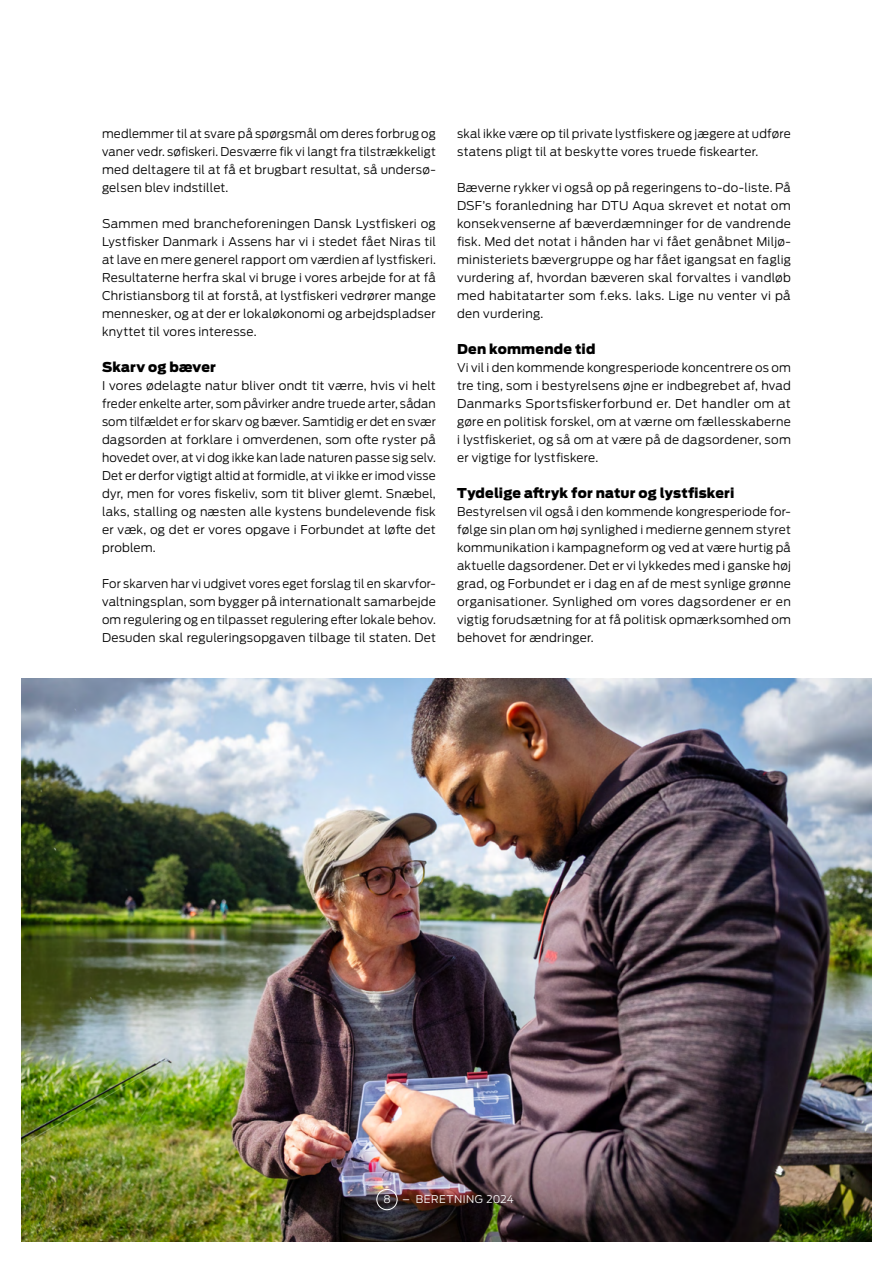
<style>
.page{position:relative;width:893px;height:1263px;background:#fff}
.page>*{position:absolute;margin:0;border:0;box-sizing:border-box;transform-origin:0 0}
.t1{font:900 13.5px "Antenna";letter-spacing:.015em;color:#000}
.t2{font:300 12px/18px "Antenna";letter-spacing:.015em;color:#000;text-align:justify}
.t3{font:300 10.5px "Antenna";letter-spacing:.045em;color:#fff}
</style>
<div class="page">
<img style="left:21px;top:678px;width:851px;height:564px">
<div style="left:376px;top:1189px;width:21px;height:21px;border:1px solid #fff;border-radius:50%"></div>
<p class="t2" style="left:102px;top:124px;width:335px">medlemmer til at svare på spørgsmål om deres forbrug og vaner vedr. søfiskeri. Desværre fik vi langt fra tilstrækkeligt med deltagere til at få et brugbart resultat, så undersø&shy;gelsen blev indstillet.</p>
<p class="t2" style="left:102px;top:214px;width:335px;text-align:left">Sammen med brancheforeningen Dansk Lystfiskeri og Lystfisker Danmark i Assens har vi i stedet fået Niras til at lave en mere generel rapport om værdien af lystfiskeri.<br>Resultaterne herfra skal vi bruge i vores arbejde for at få Christiansborg til at forstå, at lystfiskeri vedrører mange mennesker, og at der er lokaløkonomi og arbejdspladser knyttet til vores interesse.</p>
<p class="t1" style="left:102px;top:357px;width:115px">Skarv og bæver</p>
<p class="t2" style="left:102px;top:376px;width:335px;text-align:left">I vores ødelagte natur bliver ondt tit værre, hvis vi helt freder enkelte arter, som påvirker andre truede arter, sådan som tilfældet er for skarv og bæver. Samtidig er det en svær dagsorden at forklare i omverdenen, som ofte ryster på hovedet over, at vi dog ikke kan lade naturen passe sig selv.<br>Det er derfor vigtigt altid at formidle, at vi ikke er imod visse dyr, men for vores fiskeliv, som tit bliver glemt. Snæbel, laks, stalling og næsten alle kystens bundelevende fisk er væk, og det er vores opgave i Forbundet at løfte det problem.</p>
<p class="t2" style="left:102px;top:574px;width:335px;text-align:left">For skarven har vi udgivet vores eget forslag til en skarvfor&shy;valtningsplan, som bygger på internationalt samarbejde om regulering og en tilpasset regulering efter lokale behov.<br>Desuden skal reguleringsopgaven tilbage til staten. Det</p>
<p class="t2" style="left:457px;top:124px;width:335px">skal ikke være op til private lystfiskere og jægere at udføre statens pligt til at beskytte vores truede fiskearter.</p>
<p class="t2" style="left:457px;top:178px;width:335px">Bæverne rykker vi også op på regeringens to-do-liste. På DSF’s foranledning har DTU Aqua skrevet et notat om konsekvenserne af bæverdæmninger for de vandrende fisk. Med det notat i hånden har vi fået genåbnet Miljø&shy;ministeriets bævergruppe og har fået igangsat en faglig vurdering af, hvordan bæveren skal forvaltes i vandløb med habitatarter som f.eks. laks. Lige nu venter vi på den vurdering.</p>
<p class="t1" style="left:457px;top:339px;width:140px">Den kommende tid</p>
<p class="t2" style="left:457px;top:358px;width:335px">Vi vil i den kommende kongresperiode koncentrere os om tre ting, som i bestyrelsens øjne er indbegrebet af, hvad Danmarks Sportsfiskerforbund er. Det handler om at gøre en politisk forskel, om at værne om fællesskaberne i lystfiskeriet, og så om at være på de dagsordener, som er vigtige for lystfiskere.</p>
<p class="t1" style="left:457px;top:483px;width:279px">Tydelige aftryk for natur og lystfiskeri</p>
<p class="t2" style="left:457px;top:502px;width:335px">Bestyrelsen vil også i den kommende kongresperiode for&shy;følge sin plan om høj synlighed i medierne gennem styret kommunikation i kampagneform og ved at være hurtig på aktuelle dagsordener. Det er vi lykkedes med i ganske høj grad, og Forbundet er i dag en af de mest synlige grønne organisationer. Synlighed om vores dagsordener er en vigtig forudsætning for at få politisk opmærksomhed om behovet for ændringer.</p>
<p class="t3" style="left:383px;top:1193px;width:132px">8 – BERETNING 2024</p>
</div>
